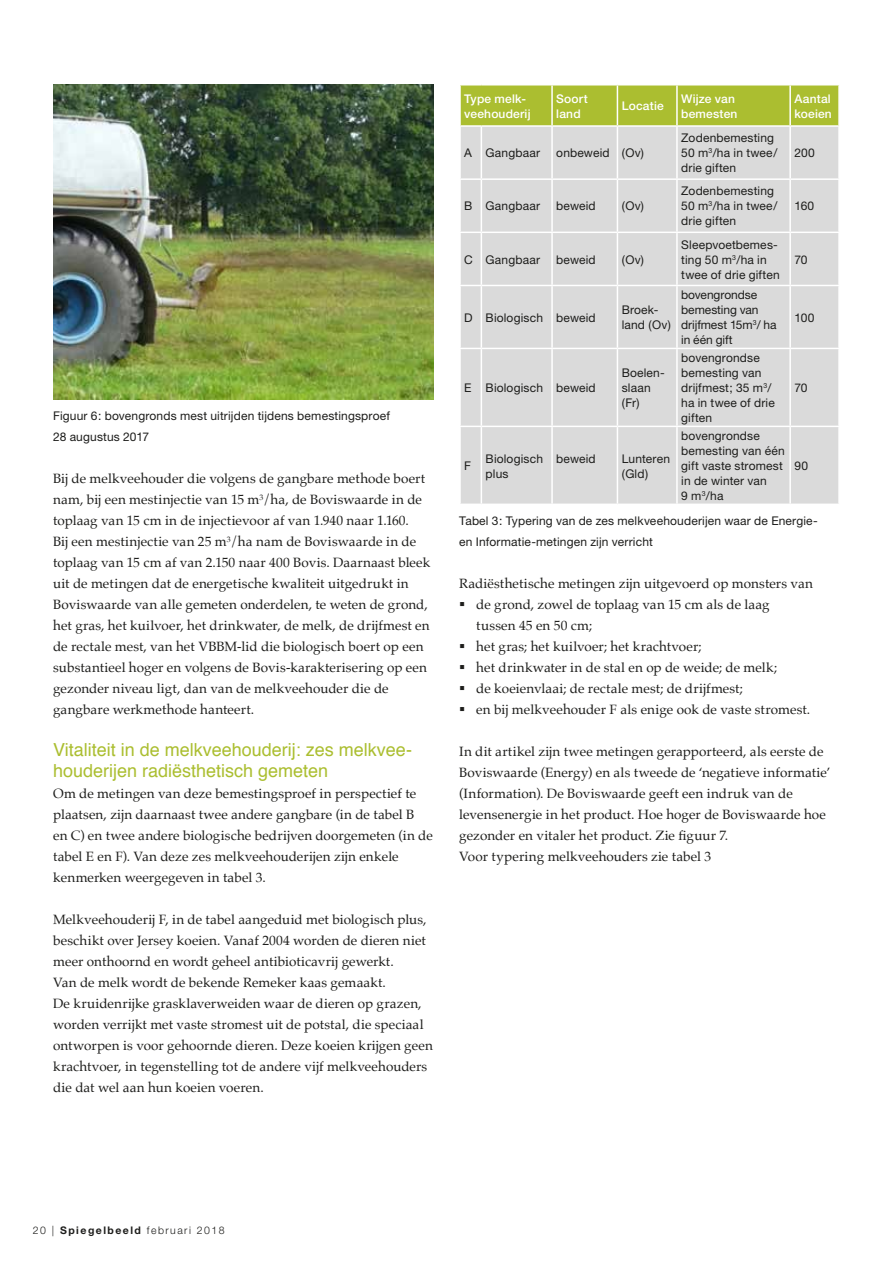
<style>
.page{position:relative;width:893px;height:1263px;background:#fff}
.page>*{position:absolute;margin:0;border:0;box-sizing:border-box;transform-origin:0 0}
.t1{font:18px/21px "Helvetica";color:#abbe30}
.t2{font:13.5px/21px "Palatino";letter-spacing:.005em;color:#1d1d1b}
.t3{font:12px/15px "Helvetica Neue";letter-spacing:.015em;color:#1d1d1b}
.t4{font:500 12px/15px "Helvetica Neue";letter-spacing:.015em;color:#fff}
.t5{font:12px/15px "Helvetica Neue";letter-spacing:-.005em;color:#1d1d1b}
.t6{font:300 10.5px "Helvetica Neue";letter-spacing:.14em;color:#1d1d1b}
.s1{font-weight:700}
</style>
<div class="page">
<div style="left:461px;top:86px;width:377px;height:39px;background:#abbe30"></div>
<div style="left:461px;top:127px;width:377px;height:377px;background:#dadada"></div>
<hr style="left:481px;top:127px;width:1px;height:51px;background:#fff">
<hr style="left:551px;top:127px;width:2px;height:51px;background:#fff">
<hr style="left:617px;top:127px;width:1px;height:51px;background:#fff">
<hr style="left:676px;top:127px;width:2px;height:51px;background:#fff">
<hr style="left:789px;top:127px;width:2px;height:51px;background:#fff">
<hr style="left:459px;top:178px;width:22px;height:2px;background:#fff">
<hr style="left:481px;top:178px;width:71px;height:2px;background:#fff">
<hr style="left:481px;top:180px;width:1px;height:52px;background:#fff">
<hr style="left:552px;top:178px;width:65px;height:2px;background:#fff">
<hr style="left:551px;top:180px;width:2px;height:52px;background:#fff">
<hr style="left:617px;top:178px;width:60px;height:2px;background:#fff">
<hr style="left:617px;top:180px;width:1px;height:52px;background:#fff">
<hr style="left:677px;top:178px;width:113px;height:2px;background:#fff">
<hr style="left:676px;top:180px;width:2px;height:52px;background:#fff">
<hr style="left:790px;top:178px;width:50px;height:2px;background:#fff">
<hr style="left:789px;top:180px;width:2px;height:52px;background:#fff">
<svg style="left:461px;top:232px;width:20px;height:1px"></svg>
<hr style="left:481px;top:232px;width:71px;height:1px;background:#fff">
<hr style="left:481px;top:233px;width:1px;height:52px;background:#fff">
<hr style="left:552px;top:232px;width:65px;height:1px;background:#fff">
<hr style="left:551px;top:233px;width:2px;height:52px;background:#fff">
<hr style="left:617px;top:232px;width:60px;height:1px;background:#fff">
<hr style="left:617px;top:233px;width:1px;height:52px;background:#fff">
<hr style="left:677px;top:232px;width:113px;height:1px;background:#fff">
<hr style="left:676px;top:233px;width:2px;height:52px;background:#fff">
<hr style="left:790px;top:232px;width:50px;height:1px;background:#fff">
<hr style="left:789px;top:233px;width:2px;height:52px;background:#fff">
<svg style="left:461px;top:285px;width:20px;height:1px"></svg>
<hr style="left:481px;top:285px;width:71px;height:1px;background:#fff">
<hr style="left:481px;top:286px;width:1px;height:62px;background:#fff">
<hr style="left:552px;top:285px;width:65px;height:1px;background:#fff">
<hr style="left:551px;top:286px;width:2px;height:62px;background:#fff">
<hr style="left:617px;top:285px;width:60px;height:1px;background:#fff">
<hr style="left:617px;top:286px;width:1px;height:62px;background:#fff">
<hr style="left:677px;top:285px;width:113px;height:1px;background:#fff">
<hr style="left:676px;top:286px;width:2px;height:62px;background:#fff">
<hr style="left:790px;top:285px;width:50px;height:1px;background:#fff">
<hr style="left:789px;top:286px;width:2px;height:62px;background:#fff">
<svg style="left:461px;top:348px;width:20px;height:1px"></svg>
<hr style="left:481px;top:348px;width:71px;height:1px;background:#fff">
<hr style="left:481px;top:349px;width:1px;height:77px;background:#fff">
<hr style="left:552px;top:348px;width:65px;height:1px;background:#fff">
<hr style="left:551px;top:349px;width:2px;height:77px;background:#fff">
<hr style="left:617px;top:348px;width:60px;height:1px;background:#fff">
<hr style="left:617px;top:349px;width:1px;height:77px;background:#fff">
<hr style="left:677px;top:348px;width:113px;height:1px;background:#fff">
<hr style="left:676px;top:349px;width:2px;height:77px;background:#fff">
<hr style="left:790px;top:348px;width:50px;height:1px;background:#fff">
<hr style="left:789px;top:349px;width:2px;height:77px;background:#fff">
<svg style="left:461px;top:426px;width:20px;height:1px"></svg>
<hr style="left:481px;top:426px;width:71px;height:1px;background:#fff">
<hr style="left:481px;top:427px;width:1px;height:77px;background:#fff">
<hr style="left:552px;top:426px;width:65px;height:1px;background:#fff">
<hr style="left:551px;top:427px;width:2px;height:77px;background:#fff">
<hr style="left:617px;top:426px;width:60px;height:1px;background:#fff">
<hr style="left:617px;top:427px;width:1px;height:77px;background:#fff">
<hr style="left:677px;top:426px;width:113px;height:1px;background:#fff">
<hr style="left:676px;top:427px;width:2px;height:77px;background:#fff">
<hr style="left:790px;top:426px;width:50px;height:1px;background:#fff">
<hr style="left:789px;top:427px;width:2px;height:77px;background:#fff">
<hr style="left:551px;top:86px;width:2px;height:39px;background:#fff">
<hr style="left:617px;top:86px;width:1px;height:39px;background:#fff">
<hr style="left:676px;top:86px;width:2px;height:39px;background:#fff">
<hr style="left:789px;top:86px;width:2px;height:39px;background:#fff">
<img style="left:53px;top:84px;width:381px;height:315px">
<p class="t3" style="left:53px;top:405px;width:338px;line-height:21px">Figuur 6: bovengronds mest uitrijden tijdens bemestingsproef<br>28 augustus 2017</p>
<p class="t2" style="left:53px;top:468px;width:379px">Bij de melkveehouder die volgens de gangbare methode boert nam, bij een mestinjectie van 15 m<sup>3</sup>/ha, de Boviswaarde in de toplaag van 15 cm in de injectievoor af van 1.940 naar 1.160.<br>Bij een mestinjectie van 25 m<sup>3</sup>/ha nam de Boviswaarde in de toplaag van 15 cm af van 2.150 naar 400 Bovis. Daarnaast bleek uit de metingen dat de energetische kwaliteit uitgedrukt in Boviswaarde van alle gemeten onderdelen, te weten de grond, het gras, het kuilvoer, het drinkwater, de melk, de drijfmest en de rectale mest, van het VBBM-lid die biologisch boert op een substantieel hoger en volgens de Bovis-karakterisering op een gezonder niveau ligt, dan van de melkveehouder die de gangbare werkmethode hanteert.</p>
<h1 class="t1" style="left:53px;top:740px;width:360px">Vitaliteit in de melkveehouderij: zes melkvee&shy;houderijen radiësthetisch gemeten</h1>
<p class="t2" style="left:53px;top:783px;width:381px">Om de metingen van deze bemestingsproef in perspectief te plaatsen, zijn daarnaast twee andere gangbare (in de tabel B<br>en C) en twee andere biologische bedrijven doorgemeten (in de tabel E en F). Van deze zes melkveehouderijen zijn enkele kenmerken weergegeven in tabel 3.</p>
<p class="t2" style="left:53px;top:909px;width:381px">Melkveehouderij F, in de tabel aangeduid met biologisch plus, beschikt over Jersey koeien. Vanaf 2004 worden de dieren niet meer onthoornd en wordt geheel antibioticavrij gewerkt.<br>Van de melk wordt de bekende Remeker kaas gemaakt.<br>De kruidenrijke grasklaverweiden waar de dieren op grazen, worden verrijkt met vaste stromest uit de potstal, die speciaal ontworpen is voor gehoornde dieren. Deze koeien krijgen geen krachtvoer, in tegenstelling tot de andere vijf melkveehouders die dat wel aan hun koeien voeren.</p>
<p class="t4" style="left:464px;top:91px;width:68px">Type melk&shy;veehouderij</p>
<p class="t4" style="left:556px;top:91px;width:33px">Soort land</p>
<p class="t4" style="left:622px;top:98px;width:44px">Locatie</p>
<p class="t4" style="left:681px;top:91px;width:58px">Wijze van bemesten</p>
<p class="t4" style="left:794px;top:91px;width:39px">Aantal koeien</p>
<p class="t3" style="left:464px;top:145px;width:77px">A Gangbaar</p>
<p class="t3" style="left:556px;top:145px;width:89px">onbeweid (Ov)</p>
<p class="t3" style="left:681px;top:130px;width:98px">Zodenbemesting<br>50 m<sup>3</sup>/ha in twee/ drie giften</p>
<p class="t3" style="left:794px;top:145px;width:22px">200</p>
<p class="t3" style="left:464px;top:199px;width:77px">B Gangbaar</p>
<p class="t3" style="left:556px;top:199px;width:41px">beweid</p>
<p class="t3" style="left:622px;top:199px;width:24px">(Ov)</p>
<p class="t3" style="left:464px;top:252px;width:77px">C Gangbaar</p>
<p class="t3" style="left:556px;top:252px;width:41px">beweid</p>
<p class="t3" style="left:622px;top:252px;width:24px">(Ov)</p>
<p class="t3" style="left:464px;top:310px;width:133px">D Biologisch beweid</p>
<p class="t3" style="left:622px;top:302px;width:51px">Broek&shy;land (Ov)</p>
<p class="t3" style="left:464px;top:380px;width:133px">E Biologisch beweid</p>
<p class="t3" style="left:622px;top:365px;width:45px">Boelen&shy;slaan (Fr)</p>
<p class="t3" style="left:464px;top:458px;width:8px">F</p>
<p class="t3" style="left:486px;top:451px;width:59px">Biologisch plus</p>
<p class="t3" style="left:556px;top:451px;width:41px">beweid</p>
<p class="t3" style="left:622px;top:451px;width:50px">Lunteren (Gld)</p>
<p class="t3" style="left:681px;top:184px;width:98px">Zodenbemesting<br>50 m<sup>3</sup>/ha in twee/ drie giften</p>
<p class="t3" style="left:681px;top:237px;width:100px">Sleepvoetbemes&shy;ting 50 m<sup>3</sup>/ha in twee of drie giften</p>
<p class="t5" style="left:681px;top:287px;width:97px">bovengrondse bemesting van drijfmest 15m<sup>3</sup>/ ha in één gift</p>
<p class="t3" style="left:681px;top:350px;width:95px">bovengrondse bemesting van drijfmest; 35 m<sup>3</sup>/ ha in twee of drie giften</p>
<p class="t3" style="left:681px;top:428px;width:105px">bovengrondse bemesting van één gift vaste stromest in de winter van<br>9 m<sup>3</sup>/ha</p>
<p class="t3" style="left:794px;top:199px;width:21px">160</p>
<p class="t3" style="left:794px;top:252px;width:15px">70</p>
<p class="t3" style="left:794px;top:310px;width:21px">100</p>
<p class="t3" style="left:794px;top:380px;width:15px">70</p>
<p class="t3" style="left:794px;top:458px;width:15px">90</p>
<p class="t3" style="left:459px;top:510px;width:360px;line-height:21px">Tabel 3: Typering van de zes melkveehouderijen waar de Energie&shy;en Informatie-metingen zijn verricht</p>
<p class="t2" style="left:459px;top:573px;width:355px">Radiësthetische metingen zijn uitgevoerd op monsters van</p>
<p class="t2" style="left:476px;top:594px;width:295px;text-indent:-17px">▪ de grond, zowel de toplaag van 15 cm als de laag tussen 45 en 50 cm;</p>
<p class="t2" style="left:459px;top:636px;width:244px">▪ het gras; het kuilvoer; het krachtvoer;</p>
<p class="t2" style="left:459px;top:657px;width:319px">▪ het drinkwater in de stal en op de weide; de melk;</p>
<p class="t2" style="left:459px;top:678px;width:285px">▪ de koeienvlaai; de rectale mest; de drijfmest;</p>
<p class="t2" style="left:459px;top:699px;width:352px">▪ en bij melkveehouder F als enige ook de vaste stromest.</p>
<p class="t2" style="left:459px;top:741px;width:373px">In dit artikel zijn twee metingen gerapporteerd, als eerste de Boviswaarde (Energy) en als tweede de ‘negatieve informatie’ (Information). De Boviswaarde geeft een indruk van de levensenergie in het product. Hoe hoger de Boviswaarde hoe gezonder en vitaler het product. Zie figuur 7.<br>Voor typering melkveehouders zie tabel 3</p>
<p class="t6" style="left:33px;top:1224px;width:193px">20 | <span class="s1">Spiegelbeeld</span> februari 2018</p>
</div>
